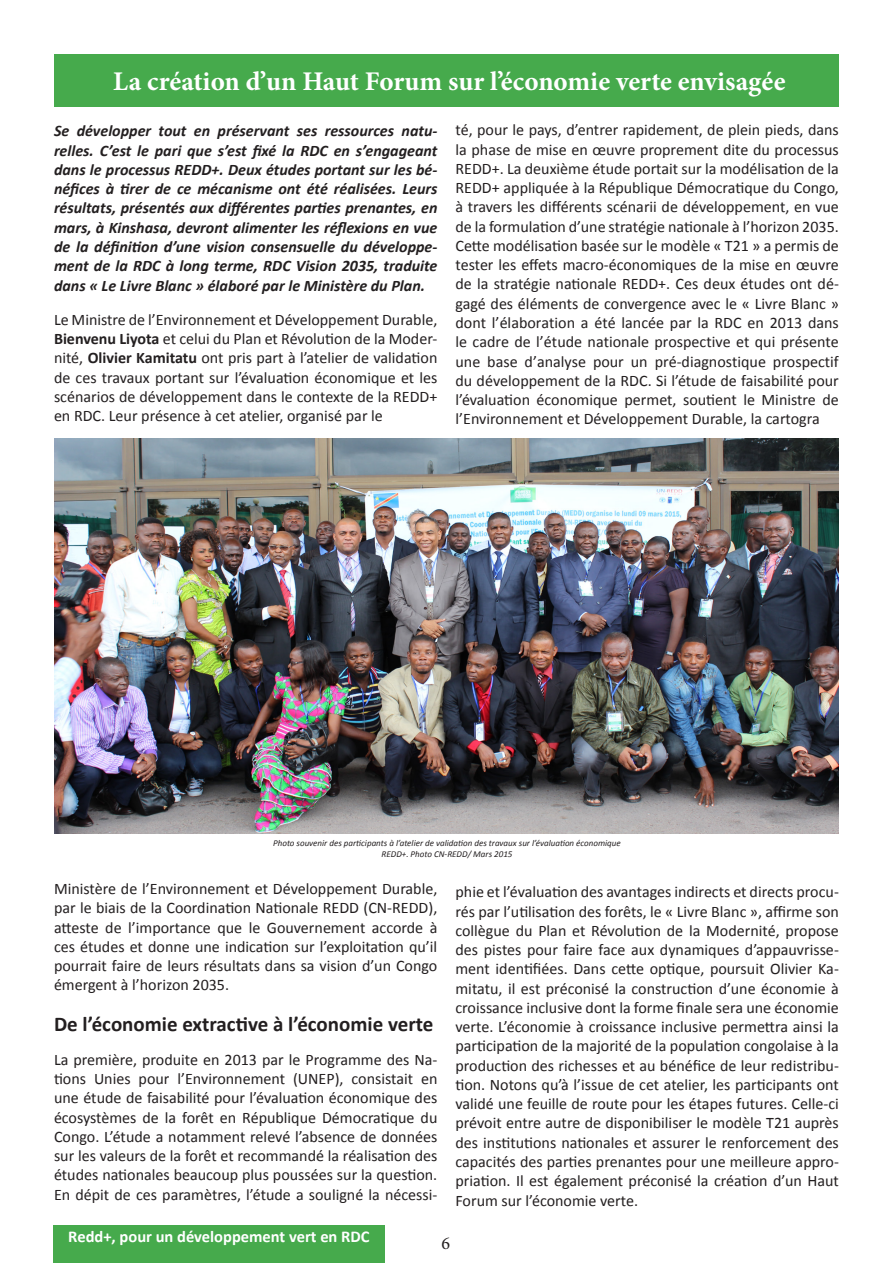
<style>
.page{position:relative;width:893px;height:1263px;background:#fff}
.page>*{position:absolute;margin:0;border:0;box-sizing:border-box;transform-origin:0 0}
.t1{font:700 27px "Minion Pro";color:#fff}
.t2{font:700 21px "Calibri";color:#231f20}
.t3{font:18px "Minion Pro";color:#231f20}
.t4{font:700 16.5px "Calibri";color:#fff}
.t5{font:16.05px/19.2px "Calibri";color:#231f20;text-align:justify}
.t6{font:italic 700 16.05px/19.2px "Calibri";color:#231f20;text-align:justify}
.t7{font:italic 9px/10.8px "Calibri";color:#231f20;text-align:center}
.s1{font-weight:700}
</style>
<div class="page">
<div style="left:53px;top:1225px;width:332px;height:38px;background:#46aa4c"></div>
<img style="left:54px;top:438px;width:785px;height:395px">
<div style="left:54px;top:54px;width:785px;height:52px;background:#46aa4c"></div>
<p class="t1" style="left:113px;top:62px;width:674px">La création d’un Haut Forum sur l’économie verte envisagée</p>
<p class="t6" style="left:54px;top:121px;width:385px">Se développer tout en préservant ses ressources natu&shy;relles. C’est le pari que s’est fixé la RDC en s’engageant dans le processus REDD+. Deux études portant sur les bé&shy;néfices à tirer de ce mécanisme ont été réalisées. Leurs résultats, présentés aux différentes parties prenantes, en mars, à Kinshasa, devront alimenter les réflexions en vue de la définition d’une vision consensuelle du développe&shy;ment de la RDC à long terme, RDC Vision 2035, traduite dans « Le Livre Blanc » élaboré par le Ministère du Plan.</p>
<p class="t5" style="left:54px;top:310px;width:385px">Le Ministre de l’Environnement et Développement Durable, <span class="s1">Bienvenu Liyota</span> et celui du Plan et Révolution de la Moder&shy;nité, <span class="s1">Olivier Kamitatu</span> ont pris part à l’atelier de validation de ces travaux portant sur l’évaluation économique et les scénarios de développement dans le contexte de la REDD+ en RDC. Leur présence à cet atelier, organisé par le</p>
<p class="t5" style="left:455px;top:120px;width:385px">té, pour le pays, d’entrer rapidement, de plein pieds, dans la phase de mise en œuvre proprement dite du processus REDD+. La deuxième étude portait sur la modélisation de la REDD+ appliquée à la République Démocratique du Congo, à travers les différents scénarii de développement, en vue de la formulation d’une stratégie nationale à l’horizon 2035.<br>Cette modélisation basée sur le modèle « T21 » a permis de tester les effets macro-économiques de la mise en œuvre de la stratégie nationale REDD+. Ces deux études ont dé&shy;gagé des éléments de convergence avec le « Livre Blanc » dont l’élaboration a été lancée par la RDC en 2013 dans le cadre de l’étude nationale prospective et qui présente une base d’analyse pour un pré-diagnostique prospectif du développement de la RDC. Si l’étude de faisabilité pour l’évaluation économique permet, soutient le Ministre de l’Environnement et Développement Durable, la cartogra</p>
<p class="t7" style="left:273px;top:838px;width:349px">Photo souvenir des participants à l’atelier de validation des travaux sur l’évaluation économique<br>REDD+. Photo CN-REDD/ Mars 2015</p>
<p class="t5" style="left:54px;top:879px;width:385px">Ministère de l’Environnement et Développement Durable, par le biais de la Coordination Nationale REDD (CN-REDD), atteste de l’importance que le Gouvernement accorde à ces études et donne une indication sur l’exploitation qu’il pourrait faire de leurs résultats dans sa vision d’un Congo émergent à l’horizon 2035.</p>
<p class="t2" style="left:54px;top:1010px;width:381px">De l’économie extractive à l’économie verte</p>
<p class="t5" style="left:54px;top:1050px;width:385px">La première, produite en 2013 par le Programme des Na&shy;tions Unies pour l’Environnement (UNEP), consistait en une étude de faisabilité pour l’évaluation économique des écosystèmes de la forêt en République Démocratique du Congo. L’étude a notamment relevé l’absence de données sur les valeurs de la forêt et recommandé la réalisation des études nationales beaucoup plus poussées sur la question.<br>En dépit de ces paramètres, l’étude a souligné la nécessi-</p>
<p class="t5" style="left:455px;top:882px;width:385px">phie et l’évaluation des avantages indirects et directs procu&shy;rés par l’utilisation des forêts, le « Livre Blanc », affirme son collègue du Plan et Révolution de la Modernité, propose des pistes pour faire face aux dynamiques d’appauvrisse&shy;ment identifiées. Dans cette optique, poursuit Olivier Ka&shy;mitatu, il est préconisé la construction d’une économie à croissance inclusive dont la forme finale sera une économie verte. L’économie à croissance inclusive permettra ainsi la participation de la majorité de la population congolaise à la production des richesses et au bénéfice de leur redistribu&shy;tion. Notons qu’à l’issue de cet atelier, les participants ont validé une feuille de route pour les étapes futures. Celle-ci prévoit entre autre de disponibiliser le modèle T21 auprès des institutions nationales et assurer le renforcement des capacités des parties prenantes pour une meilleure appro&shy;priation. Il est également préconisé la création d’un Haut Forum sur l’économie verte.</p>
<p class="t4" style="left:68px;top:1225px;width:303px">Redd+, pour un développement vert en RDC</p>
<p class="t3" style="left:442px;top:1231px;width:10px">6</p>
</div>
